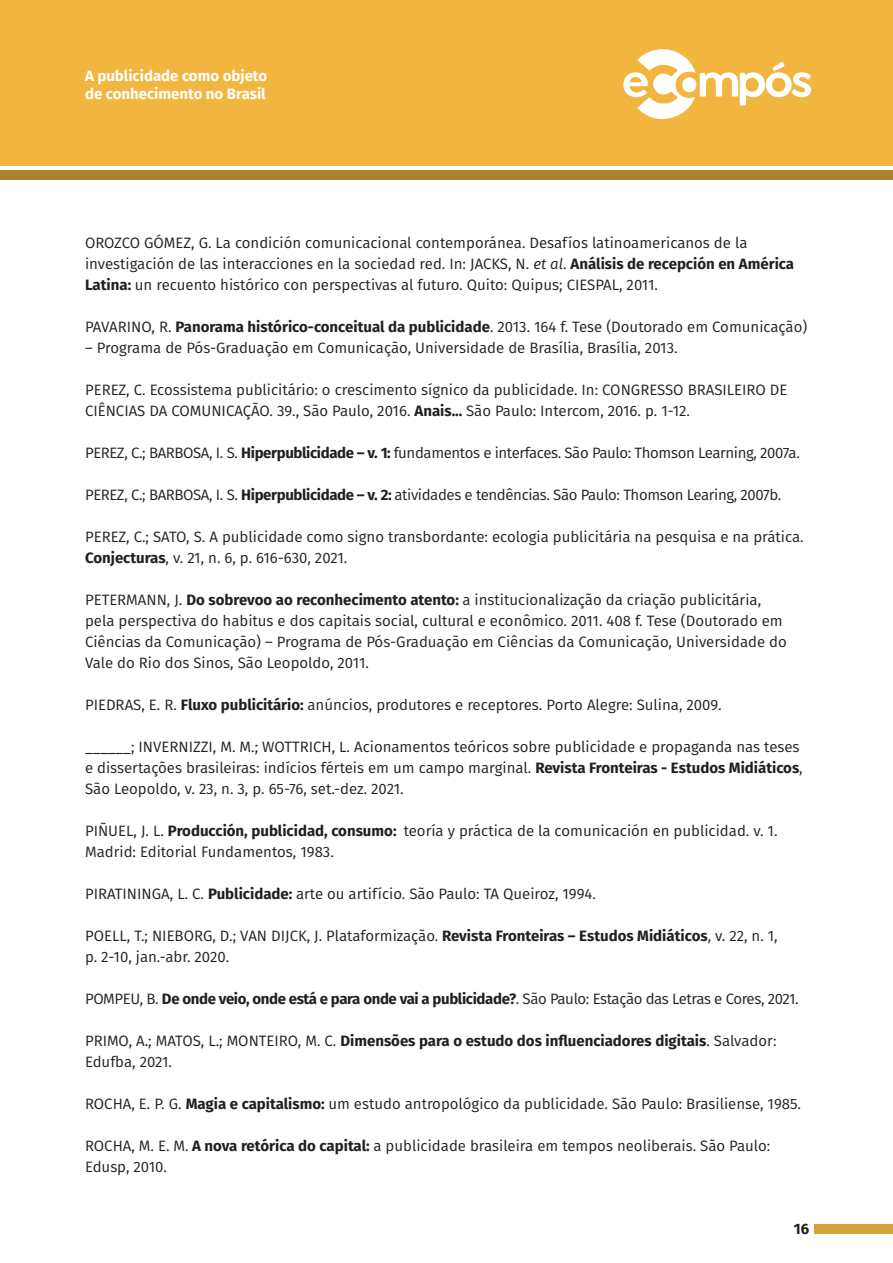
<style>
.page{position:relative;width:893px;height:1263px;background:#fff}
.page>*{position:absolute;margin:0;border:0;box-sizing:border-box;transform-origin:0 0}
.t1{font:15px/21px "Fira Sans";color:#231f20}
.t2{font:15px "Fira Sans";letter-spacing:-.025em;color:#231f20}
.t3{font:700 15px/18px "Fira Sans";color:#fff}
.t4{font:700 15px "Fira Sans";color:#231f20}
.s1{font-style:italic}
.s2{font-weight:700}
</style>
<div class="page">
<div style="left:0;top:0;width:893px;height:166px;background:#f2b540"></div>
<div style="left:0;top:170px;width:893px;height:10px;background:#ab822f"></div>
<div style="left:814px;top:1224px;width:79px;height:9px;background:#d4a13b"></div>
<svg style="left:623px;top:49px;width:188px;height:70px"></svg>
<p class="t3" style="left:85px;top:65px;width:184px">A publicidade como objeto de conhecimento no Brasil</p>
<p class="t1" style="left:85px;top:232px;width:711px">OROZCO GÓMEZ, G. La condición comunicacional contemporánea. Desafíos latinoamericanos de la investigación de las interacciones en la sociedad red. In: JACKS, N. <span class="s1">et al</span>. <span class="s2">Análisis de recepción en América<br>Latina:</span> un recuento histórico con perspectivas al futuro. Quito: Quipus; CIESPAL, 2011.</p>
<p class="t1" style="left:85px;top:316px;width:724px">PAVARINO, R. <span class="s2">Panorama histórico-conceitual da publicidade</span>. 2013. 164 f. Tese (Doutorado em Comunicação)</p>
<p class="t1" style="left:85px;top:337px;width:594px">– Programa de Pós-Graduação em Comunicação, Universidade de Brasília, Brasília, 2013.</p>
<p class="t1" style="left:85px;top:379px;width:704px">PEREZ, C. Ecossistema publicitário: o crescimento sígnico da publicidade. In: CONGRESSO BRASILEIRO DE<br>CIÊNCIAS DA COMUNICAÇÃO. 39., São Paulo, 2016. <span class="s2">Anais...</span> São Paulo: Intercom, 2016. p. 1-12.</p>
<p class="t2" style="left:85px;top:441px;width:716px">PEREZ, C.; BARBOSA, I. S. <span class="s2">Hiperpublicidade – v. 1:</span> fundamentos e interfaces. São Paulo: Thomson Learning, 2007a.</p>
<p class="t2" style="left:85px;top:483px;width:698px">PEREZ, C.; BARBOSA, I. S. <span class="s2">Hiperpublicidade – v. 2:</span> atividades e tendências. São Paulo: Thomson Learing, 2007b.</p>
<p class="t1" style="left:85px;top:526px;width:720px">PEREZ, C.; SATO, S. A publicidade como signo transbordante: ecologia publicitária na pesquisa e na prática.<br><span class="s2">Conjecturas</span>, v. 21, n. 6, p. 616-630, 2021.</p>
<p class="t1" style="left:85px;top:589px;width:703px">PETERMANN, J. <span class="s2">Do sobrevoo ao reconhecimento atento:</span> a institucionalização da criação publicitária, pela perspectiva do habitus e dos capitais social, cultural e econômico. 2011. 408 f. Tese (Doutorado em Ciências da Comunicação) – Programa de Pós-Graduação em Ciências da Comunicação, Universidade do Vale do Rio dos Sinos, São Leopoldo, 2011.</p>
<p class="t1" style="left:85px;top:694px;width:638px">PIEDRAS, E. R. <span class="s2">Fluxo publicitário:</span> anúncios, produtores e receptores. Porto Alegre: Sulina, 2009.</p>
<p class="t1" style="left:85px;top:736px;width:719px">______; INVERNIZZI, M. M.; WOTTRICH, L. Acionamentos teóricos sobre publicidade e propaganda nas teses e dissertações brasileiras: indícios férteis em um campo marginal. <span class="s2">Revista Fronteiras - Estudos Midiáticos</span>,<br>São Leopoldo, v. 23, n. 3, p. 65-76, set.-dez. 2021.</p>
<p class="t1" style="left:85px;top:820px;width:694px">PIÑUEL, J. L. <span class="s2">Producción, publicidad, consumo:</span> teoría y práctica de la comunicación en publicidad. v. 1.<br>Madrid: Editorial Fundamentos, 1983.</p>
<p class="t1" style="left:85px;top:883px;width:512px">PIRATININGA, L. C. <span class="s2">Publicidade:</span> arte ou artifício. São Paulo: TA Queiroz, 1994.</p>
<p class="t1" style="left:85px;top:925px;width:694px">POELL, T.; NIEBORG, D.; VAN DIJCK, J. Plataformização. <span class="s2">Revista Fronteiras – Estudos Midiáticos</span>, v. 22, n. 1, p. 2-10, jan.-abr. 2020.</p>
<p class="t2" style="left:85px;top:987px;width:715px">POMPEU, B. <span class="s2">De onde veio, onde está e para onde vai a publicidade?</span>. São Paulo: Estação das Letras e Cores, 2021.</p>
<p class="t1" style="left:85px;top:1030px;width:693px">PRIMO, A.; MATOS, L.; MONTEIRO, M. C. <span class="s2">Dimensões para o estudo dos influenciadores digitais</span>. Salvador:<br>Edufba, 2021.</p>
<p class="t1" style="left:85px;top:1093px;width:717px">ROCHA, E. P. G. <span class="s2">Magia e capitalismo:</span> um estudo antropológico da publicidade. São Paulo: Brasiliense, 1985.</p>
<p class="t1" style="left:85px;top:1135px;width:687px">ROCHA, M. E. M. <span class="s2">A nova retórica do capital:</span> a publicidade brasileira em tempos neoliberais. São Paulo:<br>Edusp, 2010.</p>
<p class="t4" style="left:794px;top:1216px;width:17px">16</p>
</div>
